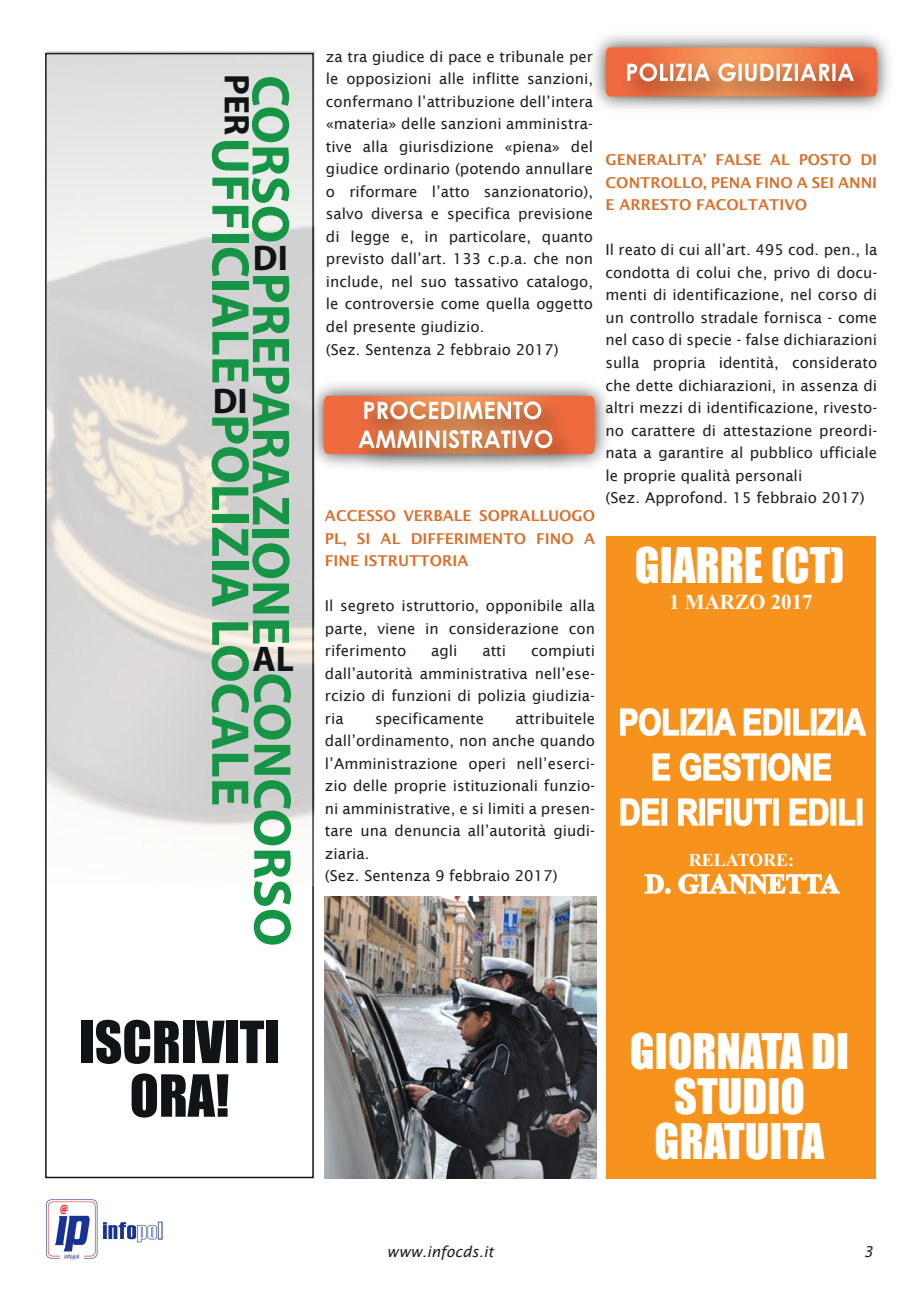
<style>
.page{position:relative;width:919px;height:1289px;background:#fff}
.page>*{position:absolute;margin:0;border:0;box-sizing:border-box;transform-origin:0 0}
.t1{font:53.7px/53.7px "Impact";color:#111416;text-align:center}
.t2{font:700 53.55px/42.2px "Myriad Pro";color:#179546}
.t3{font:45px/45px "Impact";color:#fff;text-align:center}
.t4{font:700 36px/45px "Arial Narrow";color:#fff;text-align:center}
.t5{font:700 35.7px "Myriad Pro";color:#111416}
.t6{font:700 27px "Times New Roman";color:#fff}
.t7{font:700 21px "Times New Roman";color:#fff}
.t8{font:700 18px "Times New Roman";color:#fff}
.t9{font:15px/22.5px "Lucida Sans";color:#231f20}
.t10{font:600 15px/22.5px "Lucida Sans";color:#d9712d;text-align:justify}
.t11{font:italic 15px "Lucida Sans";color:#231f20}
</style>
<div class="page">
<img style="left:594px;top:35px;width:295px;height:74px">
<img style="left:615px;top:51px;width:272px;height:58px">
<svg style="left:606px;top:47px;width:270px;height:49px;background:#e6895f"></svg>
<img style="left:46px;top:1199px;width:116px;height:60px">
<img style="left:314px;top:373px;width:293px;height:104px">
<img style="left:346px;top:389px;width:239px;height:88px">
<svg style="left:323px;top:396px;width:271px;height:58px;background:#e48e68"></svg>
<img style="left:325px;top:896px;width:271px;height:282px">
<div style="left:605px;top:536px;width:270px;height:642px;background:#f7931d"></div>
<svg style="left:620px;top:707px;width:60px;height:29px"></svg>
<div style="left:680px;top:708px;width:6px;height:27px;border:2px solid #fff"></div>
<svg style="left:686px;top:708px;width:50px;height:28px"></svg>
<svg style="left:743px;top:708px;width:40px;height:28px"></svg>
<div style="left:784px;top:708px;width:6px;height:27px;border:2px solid #fff"></div>
<svg style="left:793px;top:708px;width:17px;height:28px"></svg>
<div style="left:810px;top:708px;width:6px;height:27px;border:2px solid #fff"></div>
<svg style="left:816px;top:708px;width:51px;height:28px"></svg>
<svg style="left:652px;top:753px;width:19px;height:28px"></svg>
<svg style="left:679px;top:753px;width:81px;height:29px"></svg>
<div style="left:760px;top:753px;width:6px;height:27px;border:2px solid #fff"></div>
<svg style="left:768px;top:753px;width:63px;height:28px"></svg>
<svg style="left:620px;top:798px;width:40px;height:28px"></svg>
<div style="left:661px;top:798px;width:6px;height:27px;border:2px solid #fff"></div>
<svg style="left:678px;top:798px;width:22px;height:28px"></svg>
<div style="left:699px;top:798px;width:6px;height:27px;border:2px solid #fff"></div>
<svg style="left:707px;top:798px;width:17px;height:28px"></svg>
<div style="left:725px;top:798px;width:6px;height:27px;border:2px solid #fff"></div>
<svg style="left:733px;top:798px;width:39px;height:29px"></svg>
<div style="left:773px;top:798px;width:5px;height:27px;border:2px solid #fff"></div>
<svg style="left:789px;top:798px;width:40px;height:28px"></svg>
<div style="left:830px;top:798px;width:6px;height:27px;border:2px solid #fff"></div>
<svg style="left:839px;top:798px;width:17px;height:28px"></svg>
<div style="left:856px;top:798px;width:6px;height:27px;border:2px solid #fff"></div>
<svg style="left:644px;top:874px;width:27px;height:20px"></svg>
<svg style="left:678px;top:873px;width:162px;height:22px"></svg>
<svg style="left:45px;top:53px;width:269px;height:1125px"></svg>
<h2 class="t2" style="left:295px;top:74px;width:873px;text-indent:598px;rotate:90deg">CONCORSO<br><sup>PER</sup>UFFICIALE POLIZIA LOCALE</h2>
<h2 class="t2" style="left:293px;top:75px;width:170px;rotate:90deg">CORSO</h2>
<h3 class="t5" style="left:253px;top:235px;width:36px">DI</h3>
<h2 class="t2" style="left:294px;top:272px;width:374px;rotate:90deg">PREPARAZIONE</h2>
<h3 class="t5" style="left:252px;top:636px;width:43px">AL</h3>
<h3 class="t5" style="left:213px;top:377px;width:36px">DI</h3>
<h1 class="t1" style="left:79px;top:1013px;width:202px">ISCRIVITI<br>ORA!</h1>
<p class="t9" style="left:326px;top:45px;width:268px">za tra giudice di pace e tribunale per le opposizioni alle inflitte sanzioni, confermano l’attribuzione dell’intera «materia» delle sanzioni amministra&shy;tive alla giurisdizione «piena» del giudice ordinario (potendo annullare o riformare l’atto sanzionatorio), salvo diversa e specifica previsione di legge e, in particolare, quanto previsto dall’art. 133 c.p.a. che non include, nel suo tassativo catalogo, le controversie come quella oggetto del presente giudizio.<br>(Sez. Sentenza 2 febbraio 2017)</p>
<p class="t10" style="left:325px;top:504px;width:271px">ACCESSO VERBALE SOPRALLUOGO PL, SI AL DIFFERIMENTO FINO A FINE ISTRUTTORIA</p>
<p class="t9" style="left:325px;top:594px;width:271px;text-align:justify">Il segreto istruttorio, opponibile alla parte, viene in considerazione con riferimento</p>
<p class="t9" style="left:431px;top:639px;width:28px">agli</p>
<p class="t9" style="left:482px;top:639px;width:25px">atti</p>
<p class="t9" style="left:325px;top:639px;width:271px;text-align:justify;text-indent:206px">compiuti dall’autorità amministrativa nell’ese&shy;rcizio di funzioni di polizia giudizia&shy;ria</p>
<p class="t9" style="left:375px;top:707px;width:110px">specificamente</p>
<p class="t9" style="left:325px;top:707px;width:272px;text-indent:190px">attribuitele dall’ordinamento, non anche quando l’Amministrazione operi nell’eserci&shy;zio delle proprie istituzionali funzio&shy;ni amministrative, e si limiti a presen&shy;tare una denuncia all’autorità giudi&shy;ziaria.<br>(Sez. Sentenza 9 febbraio 2017)</p>
<p class="t10" style="left:605px;top:149px;width:273px">GENERALITA’ FALSE AL POSTO DI CONTROLLO, PENA FINO A SEI ANNI E ARRESTO FACOLTATIVO</p>
<p class="t9" style="left:605px;top:239px;width:273px">Il reato di cui all’art. 495 cod. pen., la condotta di colui che, privo di docu&shy;menti di identificazione, nel corso di un controllo stradale fornisca - come nel caso di specie - false dichiarazioni sulla propria identità, considerato che dette dichiarazioni, in assenza di altri mezzi di identificazione, rivesto&shy;no carattere di attestazione preordi&shy;nata a garantire al pubblico ufficiale le proprie qualità personali<br>(Sez. Approfond. 15 febbraio 2017)</p>
<h3 class="t3" style="left:634px;top:541px;width:211px">GIARRE (CT)</h3>
<h3 class="t7" style="left:669px;top:587px;width:145px">1 MARZO 2017</h3>
<h3 class="t4" style="left:618px;top:698px;width:248px">POLIZIA EDILIZIA<br>E GESTIONE<br>DEI RIFIUTI EDILI</h3>
<p class="t8" style="left:688px;top:846px;width:107px">RELATORE:</p>
<h3 class="t6" style="left:644px;top:864px;width:196px">D. GIANNETTA</h3>
<h3 class="t3" style="left:630px;top:1027px;width:220px">GIORNATA DI<br>STUDIO<br>GRATUITA</h3>
<p class="t11" style="left:387px;top:1242px;width:108px">www.infocds.it</p>
<p class="t11" style="left:863px;top:1242px;width:11px">3</p>
</div>
